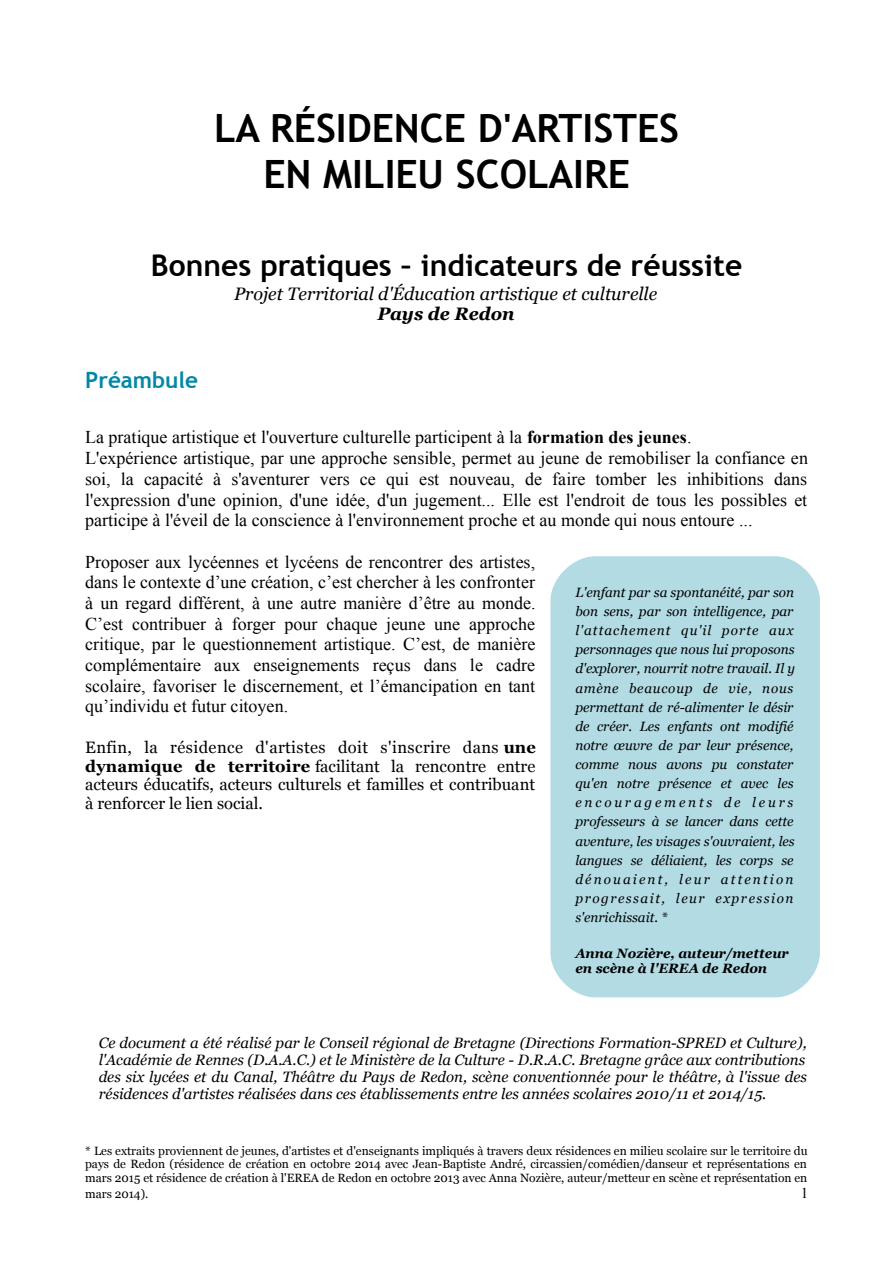
<style>
.page{position:relative;width:893px;height:1263px;background:#fff}
.page>*{position:absolute;margin:0;border:0;box-sizing:border-box;transform-origin:0 0}
.t1{font:700 39px/45.3px "Trebuchet MS";color:#000;text-align:center}
.t2{font:700 30px "Trebuchet MS";color:#000}
.t3{font:700 22.5px "Trebuchet MS";color:#0088a6}
.t4{font:18px/20.7px "Times New Roman";color:#000}
.t5{font:italic 18px "Georgia";color:#000}
.t6{font:italic 700 18px "Georgia";color:#000}
.t7{font:16.5px/18.8px "Georgia";color:#000;text-align:justify}
.t8{font:italic 15px/17.1px "Georgia";color:#000;text-align:justify}
.t9{font:15px "Times New Roman";color:#000}
.t10{font:italic 13.5px/19px "Georgia";color:#000}
.t11{font:italic 700 13.5px/15.3px "Georgia";color:#000}
.t12{font:12px/13.6px "Georgia";color:#000;text-align:justify}
.s1{font-weight:700}
</style>
<div class="page">
<div style="left:551px;top:557px;width:268px;height:440px;background:#b2dbe4"></div>
<h1 class="t1" style="left:214px;top:106px;width:466px">LA RÉSIDENCE D'ARTISTES<br>EN MILIEU SCOLAIRE</h1>
<h2 class="t2" style="left:151px;top:248px;width:592px">Bonnes pratiques – indicateurs de réussite</h2>
<p class="t5" style="left:234px;top:283px;width:424px">Projet Territorial d'Éducation artistique et culturelle</p>
<p class="t6" style="left:377px;top:304px;width:138px">Pays de Redon</p>
<p class="t3" style="left:85px;top:367px;width:114px">Préambule</p>
<p class="t4" style="left:85px;top:427px;width:724px">La pratique artistique et l'ouverture culturelle participent à la <span class="s1">formation des jeunes</span>.<br>L'expérience artistique, par une approche sensible, permet au jeune de remobiliser la confiance en soi, la capacité à s'aventurer vers ce qui est nouveau, de faire tomber les inhibitions dans l'expression d'une opinion, d'une idée, d'un jugement... Elle est l'endroit de tous les possibles et participe à l'éveil de la conscience à l'environnement proche et au monde qui nous entoure ...</p>
<p class="t4" style="left:85px;top:551px;width:452px;text-align:justify">Proposer aux lycéennes et lycéens de rencontrer des artistes, dans le contexte d’une création, c’est chercher à les confronter à un regard différent, à une autre manière d’être au monde.<br>C’est contribuer à forger pour chaque jeune une approche critique, par le questionnement artistique. C’est, de manière complémentaire aux enseignements reçus dans le cadre scolaire, favoriser le discernement, et l’émancipation en tant qu’individu et futur citoyen.</p>
<p class="t7" style="left:85px;top:738px;width:452px">Enfin, la résidence d'artistes doit s'inscrire dans <span class="s1">une dynamique de territoire</span> facilitant la rencontre entre acteurs éducatifs, acteurs culturels et familles et contribuant à renforcer le lien social.</p>
<p class="t10" style="left:575px;top:583px;width:221px">L'enfant par sa spontanéité, par son bon sens, par son intelligence, par l'attachement qu'il porte aux personnages que nous lui proposons d'explorer, nourrit notre travail. Il y amène beaucoup de vie, nous permettant de ré-alimenter le désir de créer. Les enfants ont modifié notre œuvre de par leur présence, comme nous avons pu constater qu'en notre présence et avec les encouragements de leurs professeurs à se lancer dans cette aventure, les visages s'ouvraient, les langues se déliaient, les corps se dénouaient, leur attention progressait, leur expression s'enrichissait. *</p>
<p class="t11" style="left:575px;top:946px;width:215px">Anna Nozière, auteur/metteur en scène à l'EREA de Redon</p>
<p class="t8" style="left:99px;top:1034px;width:709px">Ce document a été réalisé par le Conseil régional de Bretagne (Directions Formation-SPRED et Culture), l'Académie de Rennes (D.A.A.C.) et le Ministère de la Culture - D.R.A.C. Bretagne grâce aux contributions des six lycées et du Canal, Théâtre du Pays de Redon, scène conventionnée pour le théâtre, à l'issue des résidences d'artistes réalisées dans ces établissements entre les années scolaires 2010/11 et 2014/15.</p>
<p class="t12" style="left:85px;top:1144px;width:723px">* Les extraits proviennent de jeunes, d'artistes et d'enseignants impliqués à travers deux résidences en milieu scolaire sur le territoire du pays de Redon (résidence de création en octobre 2014 avec Jean-Baptiste André, circassien/comédien/danseur et représentations en mars 2015 et résidence de création à l'EREA de Redon en octobre 2013 avec Anna Nozière, auteur/metteur en scène et représentation en</p>
<p class="t12" style="left:85px;top:1187px;width:65px">mars 2014).</p>
<p class="t9" style="left:801px;top:1185px;width:9px">1</p>
</div>
